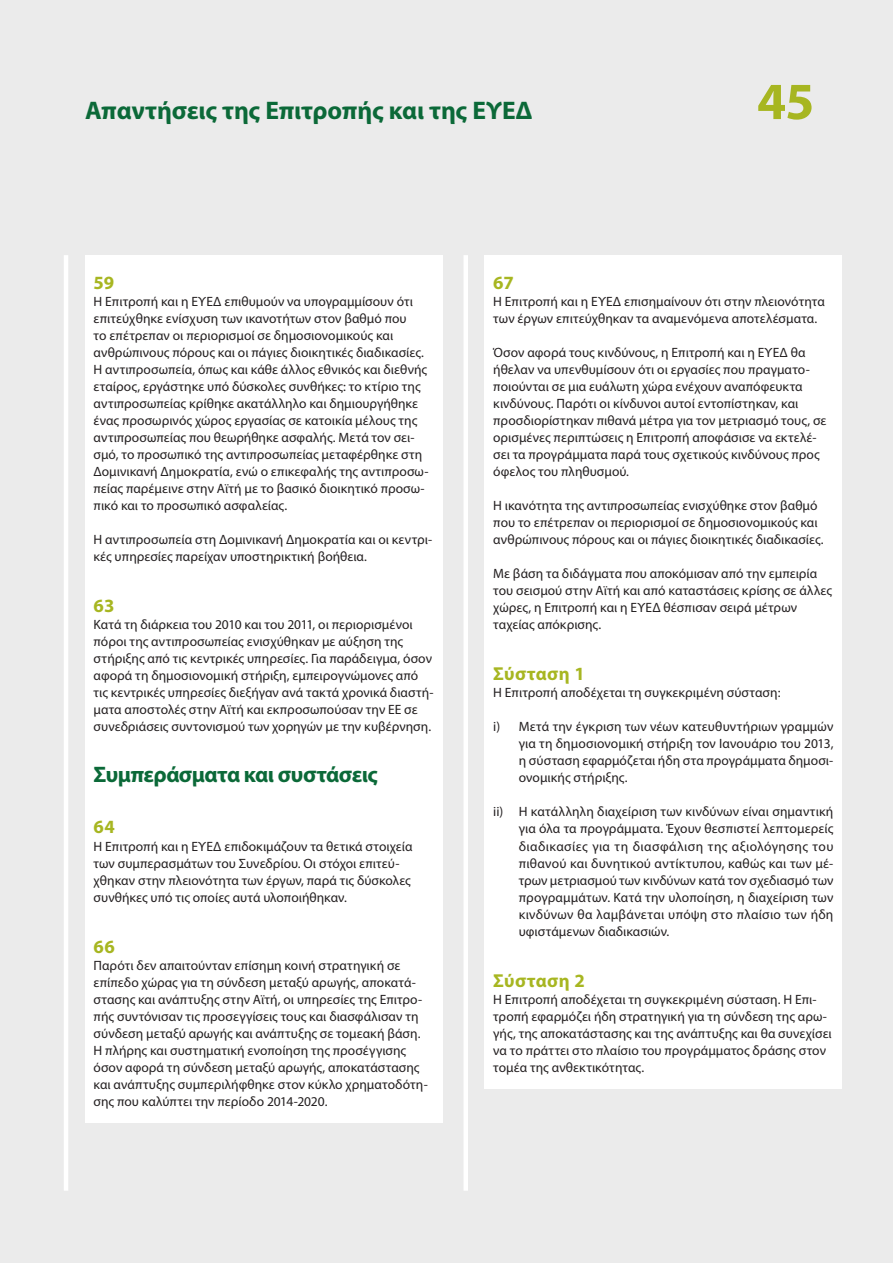
<style>
.page{position:relative;width:893px;height:1263px;background:#ebebeb}
.page>*{position:absolute;margin:0;border:0;box-sizing:border-box;transform-origin:0 0}
.t1{font:700 52.5px "Myriad Pro";color:#a7b621}
.t2{font:700 25.5px "Myriad Pro";letter-spacing:-.005em;color:#0b6938}
.K_02_-_REP_TITRE_1_1{font:700 22.5px "Myriad Pro";letter-spacing:-.02em;color:#0b6938}
.K_03_-_REP_CHIFFRE{font:700 18.75px "Myriad Pro";letter-spacing:.02em;color:#a7b621}
.K_04_-_REP_TEXTE_COU{font:13.5px/17px "Myriad Pro";letter-spacing:.005em;color:#231f20}
</style>
<div class="page">
<hr style="left:64px;top:255px;width:4px;height:936px;background:#fff">
<div style="left:463px;top:255px;width:5px;height:936px;background:#fff"></div>
<div style="left:485px;top:255px;width:357px;height:834px;background:#fff"></div>
<div style="left:85px;top:255px;width:357px;height:868px;background:#fff"></div>
<h2 class="t2" style="left:85px;top:94px;width:449px">Απαντήσεις της Επιτροπής και της ΕΥΕΔ</h2>
<h1 class="t1" style="left:757px;top:67px;width:59px">45</h1>
<p class="K_03_-_REP_CHIFFRE" style="left:94px;top:271px;width:22px">59</p>
<p class="K_04_-_REP_TEXTE_COU" style="left:94px;top:293px;width:336px">Η Επιτροπή και η ΕΥΕΔ επιθυμούν να υπογραμμίσουν ότι επιτεύχθηκε ενίσχυση των ικανοτήτων στον βαθμό που<br>το επέτρεπαν οι περιορισμοί σε δημοσιονομικούς και ανθρώπινους πόρους και οι πάγιες διοικητικές διαδικασίες.<br>Η αντιπροσωπεία, όπως και κάθε άλλος εθνικός και διεθνής εταίρος, εργάστηκε υπό δύσκολες συνθήκες: το κτίριο της αντιπροσωπείας κρίθηκε ακατάλληλο και δημιουργήθηκε ένας προσωρινός χώρος εργασίας σε κατοικία μέλους της αντιπροσωπείας που θεωρήθηκε ασφαλής. Μετά τον σει‑ σμό, το προσωπικό της αντιπροσωπείας μεταφέρθηκε στη Δομινικανή Δημοκρατία, ενώ ο επικεφαλής της αντιπροσω‑ πείας παρέμεινε στην Αϊτή με το βασικό διοικητικό προσω‑ πικό και το προσωπικό ασφαλείας.</p>
<p class="K_04_-_REP_TEXTE_COU" style="left:94px;top:532px;width:340px">Η αντιπροσωπεία στη Δομινικανή Δημοκρατία και οι κεντρι‑ κές υπηρεσίες παρείχαν υποστηρικτική βοήθεια.</p>
<p class="K_03_-_REP_CHIFFRE" style="left:94px;top:594px;width:22px">63</p>
<p class="K_04_-_REP_TEXTE_COU" style="left:94px;top:617px;width:342px">Κατά τη διάρκεια του 2010 και του 2011, οι περιορισμένοι πόροι της αντιπροσωπείας ενισχύθηκαν με αύξηση της στήριξης από τις κεντρικές υπηρεσίες. Για παράδειγμα, όσον αφορά τη δημοσιονομική στήριξη, εμπειρογνώμονες από τις κεντρικές υπηρεσίες διεξήγαν ανά τακτά χρονικά διαστή‑ ματα αποστολές στην Αϊτή και εκπροσωπούσαν την ΕΕ σε συνεδριάσεις συντονισμού των χορηγών με την κυβέρνηση.</p>
<p class="K_02_-_REP_TITRE_1_1" style="left:94px;top:760px;width:286px">Συμπεράσματα και συστάσεις</p>
<p class="K_03_-_REP_CHIFFRE" style="left:94px;top:815px;width:23px">64</p>
<p class="K_04_-_REP_TEXTE_COU" style="left:94px;top:838px;width:320px">Η Επιτροπή και η ΕΥΕΔ επιδοκιμάζουν τα θετικά στοιχεία των συμπερασμάτων του Συνεδρίου. Οι στόχοι επιτεύ‑ χθηκαν στην πλειονότητα των έργων, παρά τις δύσκολες συνθήκες υπό τις οποίες αυτά υλοποιήθηκαν.</p>
<p class="K_03_-_REP_CHIFFRE" style="left:94px;top:934px;width:23px">66</p>
<p class="K_04_-_REP_TEXTE_COU" style="left:94px;top:957px;width:336px">Παρότι δεν απαιτούνταν επίσημη κοινή στρατηγική σε επίπεδο χώρας για τη σύνδεση μεταξύ αρωγής, αποκατά‑ στασης και ανάπτυξης στην Αϊτή, οι υπηρεσίες της Επιτρο‑ πής συντόνισαν τις προσεγγίσεις τους και διασφάλισαν τη σύνδεση μεταξύ αρωγής και ανάπτυξης σε τομεακή βάση.<br>Η πλήρης και συστηματική ενοποίηση της προσέγγισης όσον αφορά τη σύνδεση μεταξύ αρωγής, αποκατάστασης και ανάπτυξης συμπεριλήφθηκε στον κύκλο χρηματοδότη‑ σης που καλύπτει την περίοδο 2014-2020.</p>
<p class="K_03_-_REP_CHIFFRE" style="left:493px;top:271px;width:22px">67</p>
<p class="K_04_-_REP_TEXTE_COU" style="left:493px;top:293px;width:333px">Η Επιτροπή και η ΕΥΕΔ επισημαίνουν ότι στην πλειονότητα των έργων επιτεύχθηκαν τα αναμενόμενα αποτελέσματα.</p>
<p class="K_04_-_REP_TEXTE_COU" style="left:493px;top:344px;width:335px">Όσον αφορά τους κινδύνους, η Επιτροπή και η ΕΥΕΔ θα ήθελαν να υπενθυμίσουν ότι οι εργασίες που πραγματο‑ ποιούνται σε μια ευάλωτη χώρα ενέχουν αναπόφευκτα κινδύνους. Παρότι οι κίνδυνοι αυτοί εντοπίστηκαν, και προσδιορίστηκαν πιθανά μέτρα για τον μετριασμό τους, σε ορισμένες περιπτώσεις η Επιτροπή αποφάσισε να εκτελέ‑ σει τα προγράμματα παρά τους σχετικούς κινδύνους προς όφελος του πληθυσμού.</p>
<p class="K_04_-_REP_TEXTE_COU" style="left:493px;top:498px;width:332px">Η ικανότητα της αντιπροσωπείας ενισχύθηκε στον βαθμό που το επέτρεπαν οι περιορισμοί σε δημοσιονομικούς και ανθρώπινους πόρους και οι πάγιες διοικητικές διαδικασίες.</p>
<p class="K_04_-_REP_TEXTE_COU" style="left:493px;top:566px;width:340px">Με βάση τα διδάγματα που αποκόμισαν από την εμπειρία του σεισμού στην Αϊτή και από καταστάσεις κρίσης σε άλλες χώρες, η Επιτροπή και η ΕΥΕΔ θέσπισαν σειρά μέτρων ταχείας απόκρισης.</p>
<p class="K_03_-_REP_CHIFFRE" style="left:493px;top:662px;width:93px">Σύσταση 1</p>
<p class="K_04_-_REP_TEXTE_COU" style="left:493px;top:685px;width:289px">Η Επιτροπή αποδέχεται τη συγκεκριμένη σύσταση:</p>
<p class="K_04_-_REP_TEXTE_COU" style="left:519px;top:719px;width:316px;text-align:justify;text-indent:-26px">i) Μετά την έγκριση των νέων κατευθυντήριων γραμμών για τη δημοσιονομική στήριξη τον Ιανουάριο του 2013, η σύσταση εφαρμόζεται ήδη στα προγράμματα δημοσι‑ ονομικής στήριξης.</p>
<p class="K_04_-_REP_TEXTE_COU" style="left:519px;top:804px;width:316px;text-align:justify;text-indent:-26px">ii) Η κατάλληλη διαχείριση των κινδύνων είναι σημαντική για όλα τα προγράμματα. Έχουν θεσπιστεί λεπτομερείς διαδικασίες για τη διασφάλιση της αξιολόγησης του πιθανού και δυνητικού αντίκτυπου, καθώς και των μέ‑ τρων μετριασμού των κινδύνων κατά τον σχεδιασμό των προγραμμάτων. Κατά την υλοποίηση, η διαχείριση των κινδύνων θα λαμβάνεται υπόψη στο πλαίσιο των ήδη υφιστάμενων διαδικασιών.</p>
<p class="K_03_-_REP_CHIFFRE" style="left:493px;top:968px;width:93px">Σύσταση 2</p>
<p class="K_04_-_REP_TEXTE_COU" style="left:493px;top:991px;width:340px">Η Επιτροπή αποδέχεται τη συγκεκριμένη σύσταση. Η Επι‑ τροπή εφαρμόζει ήδη στρατηγική για τη σύνδεση της αρω‑ γής, της αποκατάστασης και της ανάπτυξης και θα συνεχίσει να το πράττει στο πλαίσιο του προγράμματος δράσης στον τομέα της ανθεκτικότητας.</p>
</div>
